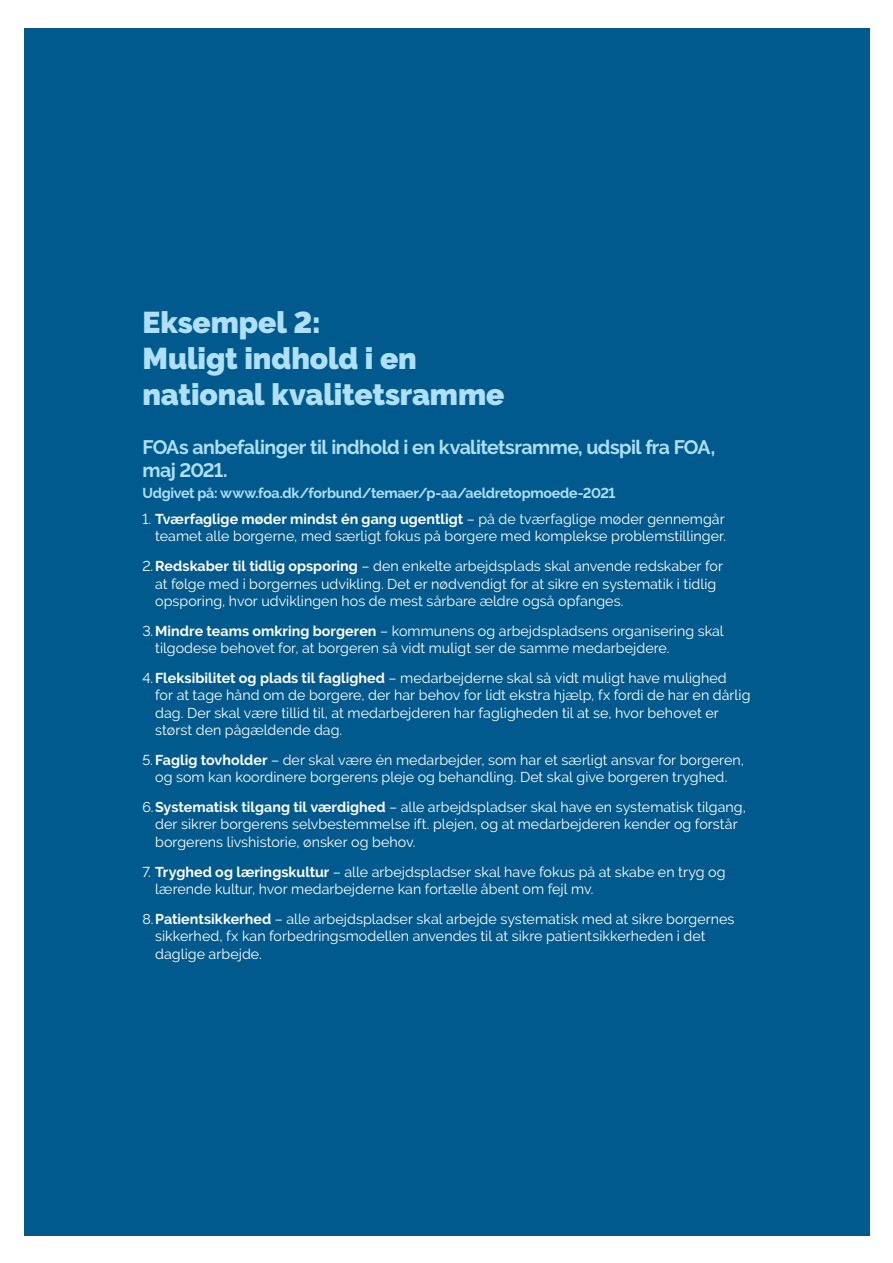
<style>
.page{position:relative;width:893px;height:1263px;background:#fff}
.page>*{position:absolute;margin:0;border:0;box-sizing:border-box;transform-origin:0 0}
.t1{font:900 30px/36px "Raleway";letter-spacing:-.005em;color:#afdff9}
.t2{font:700 19.5px/23.4px "Raleway";letter-spacing:-.03em;color:#afdff9}
.t3{font:14.25px/17.2px "Raleway";letter-spacing:.005em;color:#fff}
.t4{font:700 14.25px "Raleway";letter-spacing:-.02em;color:#afdff9}
.s1{font-weight:700}
</style>
<div class="page">
<div style="left:24px;top:28px;width:845px;height:1207px;background:#005a8d"></div>
<h1 class="t1" style="left:142px;top:304px;width:363px">Eksempel 2:<br>Muligt indhold i en national kvalitetsramme</h1>
<h2 class="t2" style="left:142px;top:435px;width:574px">FOAs anbefalinger til indhold i en kvalitetsramme, udspil fra FOA, maj 2021.</h2>
<p class="t4" style="left:142px;top:485px;width:475px">Udgivet på: www.foa.dk/forbund/temaer/p-aa/aeldretopmoede-2021</p>
<p class="t3" style="left:142px;top:510px;width:585px;text-align:right">1. <span class="s1">Tværfaglige møder mindst én gang ugentligt</span> – på de tværfaglige møder gennemgår teamet alle borgerne, med særligt fokus på borgere med komplekse problemstillinger.</p>
<p class="t3" style="left:155px;top:558px;width:569px;text-indent:-13px">2.<span class="s1">Redskaber til tidlig opsporing</span> – den enkelte arbejdsplads skal anvende redskaber for at følge med i borgernes udvikling. Det er nødvendigt for at sikre en systematik i tidlig opsporing, hvor udviklingen hos de mest sårbare ældre også opfanges.</p>
<p class="t3" style="left:155px;top:622px;width:570px;text-indent:-13px">3.<span class="s1">Mindre teams omkring borgeren</span> – kommunens og arbejdspladsens organisering skal tilgodese behovet for, at borgeren så vidt muligt ser de samme medarbejdere.</p>
<p class="t3" style="left:155px;top:669px;width:597px;text-indent:-13px">4. <span class="s1">Fleksibilitet og plads til faglighed</span> – medarbejderne skal så vidt muligt have mulighed<br>for at tage hånd om de borgere, der har behov for lidt ekstra hjælp, fx fordi de har en dårlig dag. Der skal være tillid til, at medarbejderen har fagligheden til at se, hvor behovet er størst den pågældende dag.</p>
<p class="t3" style="left:142px;top:751px;width:603px;text-align:center">5. <span class="s1">Faglig tovholder</span> – der skal være én medarbejder, som har et særligt ansvar for borgeren, og som kan koordinere borgerens pleje og behandling. Det skal give borgeren tryghed.</p>
<p class="t3" style="left:155px;top:798px;width:592px;text-indent:-13px">6.<span class="s1">Systematisk tilgang til værdighed</span> – alle arbejdspladser skal have en systematisk tilgang, der sikrer borgerens selvbestemmelse ift. plejen, og at medarbejderen kender og forstår borgerens livshistorie, ønsker og behov.</p>
<p class="t3" style="left:155px;top:863px;width:572px;text-indent:-13px">7. <span class="s1">Tryghed og læringskultur</span> – alle arbejdspladser skal have fokus på at skabe en tryg og lærende kultur, hvor medarbejderne kan fortælle åbent om fejl mv.</p>
<p class="t3" style="left:155px;top:910px;width:581px;text-indent:-13px">8.<span class="s1">Patientsikkerhed</span> – alle arbejdspladser skal arbejde systematisk med at sikre borgernes sikkerhed, fx kan forbedringsmodellen anvendes til at sikre patientsikkerheden i det daglige arbejde.</p>
</div>
